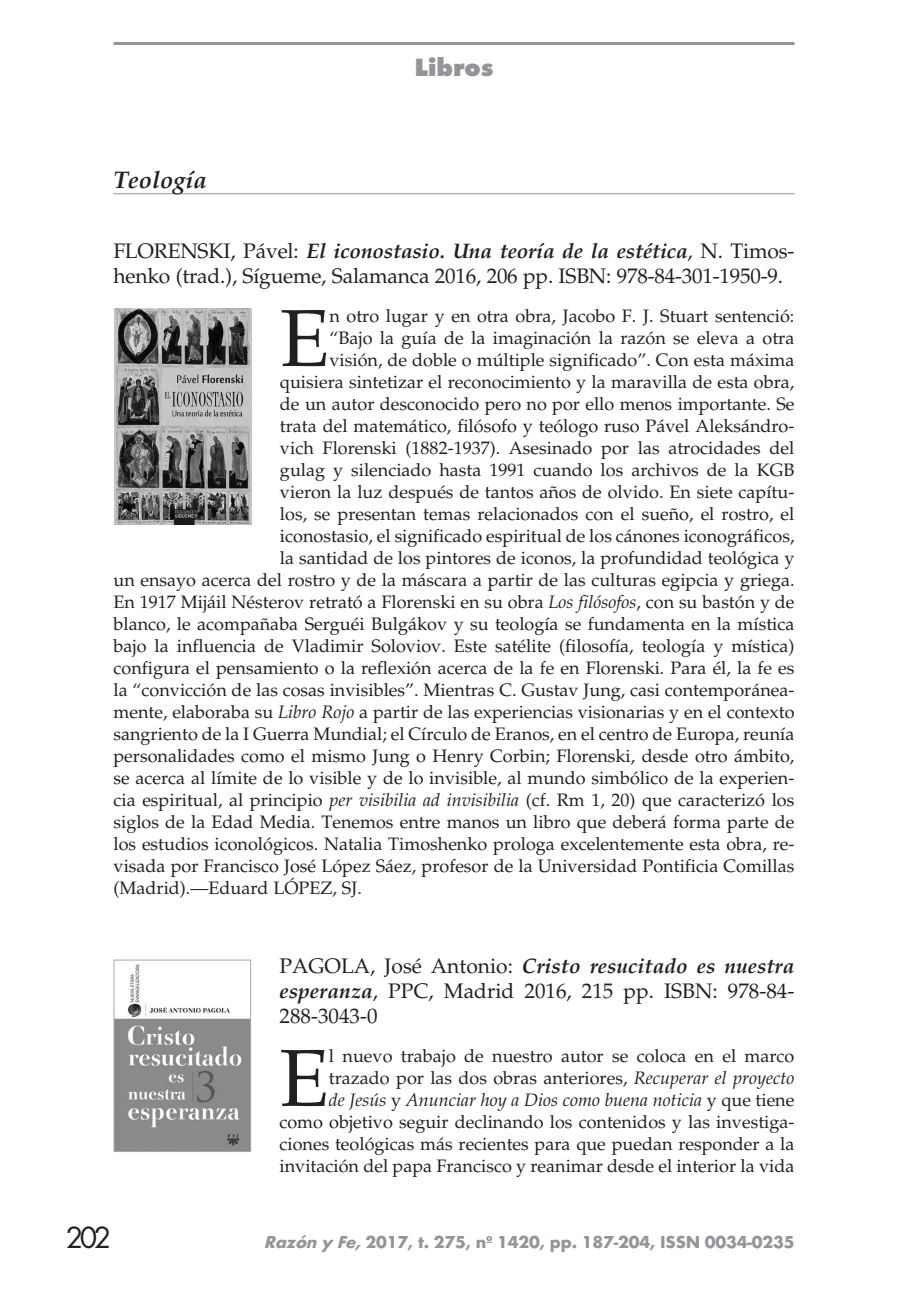
<style>
.page{position:relative;width:908px;height:1304px;background:#fff}
.page>*{position:absolute;margin:0;border:0;box-sizing:border-box;transform-origin:0 0}
.t1{font:80.8px "Palatino";color:#231f20}
.t2{font:32px "Futura T";color:#231f20}
.t3{font:800 26px "Futura T";color:#939598}
.t4{font:italic 700 24px "Palatino";color:#231f20}
.t5{font:21px/25px "Palatino";letter-spacing:-.01em;color:#231f20}
.t6{font:18px/22px "Palatino";color:#231f20;text-align:right}
.t7{font:700 18px "Futura T";letter-spacing:-.01em;color:#939598}
.s1{font-weight:700;font-style:italic}
.s2{font-style:italic}
</style>
<div class="page">
<hr style="left:113px;top:42px;width:681px;height:3px;background:#939598">
<hr style="left:113px;top:193px;width:681px;height:1px;background:#939598">
<img style="left:114px;top:309px;width:137px;height:216px">
<img style="left:115px;top:964px;width:134px;height:186px">
<div style="left:113px;top:960px;width:138px;height:192px;border:1px solid #a8a9ad"></div>
<h3 class="t4" style="left:113px;top:165px;width:95px">Teología</h3>
<h3 class="t3" style="left:414px;top:52px;width:81px">Libros</h3>
<p class="t5" style="left:113px;top:239px;width:682px">FLORENSKI, Pável: <span class="s1">El iconostasio. Una teoría de la estética</span>, N. Timos&shy;henko (trad.), Sígueme, Salamanca 2016, 206 pp. ISBN: 978-84-301-1950-9.</p>
<h1 class="t1" style="left:280px;top:291px;width:51px">E</h1>
<p class="t6" style="left:329px;top:305px;width:466px">n otro lugar y en otra obra, Jacobo F. J. Stuart sentenció:</p>
<p class="t6" style="left:329px;top:327px;width:466px">“Bajo la guía de la imaginación la razón se eleva a otra</p>
<p class="t6" style="left:329px;top:349px;width:466px">visión, de doble o múltiple significado”. Con esta máxima</p>
<p class="t6" style="left:280px;top:371px;width:515px">quisiera sintetizar el reconocimiento y la maravilla de esta obra,</p>
<p class="t6" style="left:280px;top:393px;width:515px">de un autor desconocido pero no por ello menos importante. Se</p>
<p class="t6" style="left:280px;top:415px;width:515px">trata del matemático, filósofo y teólogo ruso Pável Aleksándro-</p>
<p class="t6" style="left:280px;top:437px;width:515px">vich Florenski (1882-1937). Asesinado por las atrocidades del</p>
<p class="t6" style="left:280px;top:459px;width:516px">gulag y silenciado hasta 1991 cuando los archivos de la KGB</p>
<p class="t6" style="left:280px;top:481px;width:515px">vieron la luz después de tantos años de olvido. En siete capítu-</p>
<p class="t6" style="left:280px;top:503px;width:515px">los, se presentan temas relacionados con el sueño, el rostro, el</p>
<p class="t6" style="left:280px;top:525px;width:516px">iconostasio, el significado espiritual de los cánones iconográficos,</p>
<p class="t6" style="left:280px;top:547px;width:515px">la santidad de los pintores de iconos, la profundidad teológica y</p>
<p class="t6" style="left:113px;top:569px;width:682px">un ensayo acerca del rostro y de la máscara a partir de las culturas egipcia y griega.</p>
<p class="t6" style="left:113px;top:591px;width:682px">En 1917 Mijáil Nésterov retrató a Florenski en su obra <span class="s2">Los filósofos</span>, con su bastón y de</p>
<p class="t6" style="left:113px;top:613px;width:682px">blanco, le acompañaba Serguéi Bulgákov y su teología se fundamenta en la mística</p>
<p class="t6" style="left:113px;top:635px;width:682px">bajo la influencia de Vladimir Soloviov. Este satélite (filosofía, teología y mística)</p>
<p class="t6" style="left:113px;top:657px;width:682px">configura el pensamiento o la reflexión acerca de la fe en Florenski. Para él, la fe es</p>
<p class="t6" style="left:113px;top:679px;width:682px">la “convicción de las cosas invisibles”. Mientras C. Gustav Jung, casi contemporánea-</p>
<p class="t6" style="left:113px;top:701px;width:682px">mente, elaboraba su <span class="s2">Libro Rojo</span> a partir de las experiencias visionarias y en el contexto</p>
<p class="t6" style="left:113px;top:723px;width:682px">sangriento de la I Guerra Mundial; el Círculo de Eranos, en el centro de Europa, reunía</p>
<p class="t6" style="left:113px;top:745px;width:682px">personalidades como el mismo Jung o Henry Corbin; Florenski, desde otro ámbito,</p>
<p class="t6" style="left:113px;top:767px;width:682px">se acerca al límite de lo visible y de lo invisible, al mundo simbólico de la experien-</p>
<p class="t6" style="left:113px;top:789px;width:682px">cia espiritual, al principio <span class="s2">per visibilia ad invisibilia</span> (cf. Rm 1, 20) que caracterizó los</p>
<p class="t6" style="left:113px;top:811px;width:682px">siglos de la Edad Media. Tenemos entre manos un libro que deberá forma parte de</p>
<p class="t6" style="left:113px;top:833px;width:682px">los estudios iconológicos. Natalia Timoshenko prologa excelentemente esta obra, re-</p>
<p class="t6" style="left:113px;top:855px;width:682px">visada por Francisco José López Sáez, profesor de la Universidad Pontificia Comillas</p>
<p class="t6" style="left:113px;top:877px;width:250px">(Madrid).—Eduard LÓPEZ, SJ.</p>
<p class="t5" style="left:279px;top:954px;width:516px;text-align:justify">PAGOLA, José Antonio: <span class="s1">Cristo resucitado es nuestra esperanza</span>, PPC, Madrid 2016, 215 pp. ISBN: 978-84- 288-3043-0</p>
<h1 class="t1" style="left:279px;top:1031px;width:51px">E</h1>
<p class="t6" style="left:279px;top:1045px;width:516px">l nuevo trabajo de nuestro autor se coloca en el marco trazado por las dos obras anteriores, <span class="s2">Recuperar el proyecto<br>de Jesús</span> y <span class="s2">Anunciar hoy a Dios como buena noticia</span> y que tiene<br>como objetivo seguir declinando los contenidos y las investiga&shy;ciones teológicas más recientes para que puedan responder a la invitación del papa Francisco y reanimar desde el interior la vida</p>
<h2 class="t2" style="left:65px;top:1218px;width:48px">202</h2>
<p class="t7" style="left:263px;top:1231px;width:532px"><span class="s2">Razón y Fe,</span>2017, t. 275, nº 1420, pp. 187-204, ISSN 0034-0235</p>
</div>
